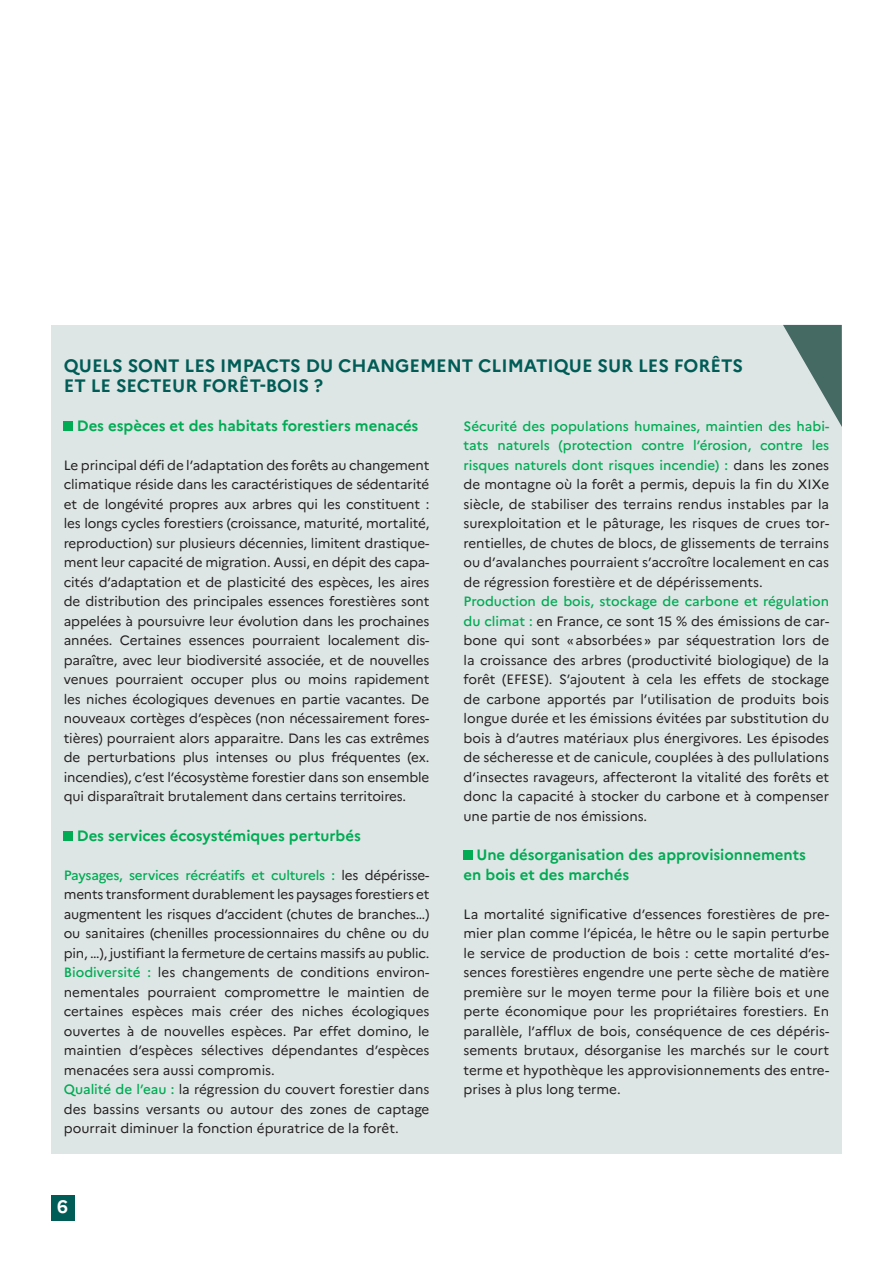
<style>
.page{position:relative;width:893px;height:1263px;background:#fff}
.page>*{position:absolute;margin:0;border:0;box-sizing:border-box;transform-origin:0 0}
.inter{font:700 18px "Marianne";color:#005c56}
.t1{font:700 18px "Marianne";color:#fff}
.texte_courant{font:700 15px "Marianne";color:#00ab54}
.texte_courant-2{font:13.5px/19.5px "Marianne";color:#231f20;text-align:justify}
.s1{font-weight:500;color:#00ab54}
</style>
<div class="page">
<div style="left:51px;top:1195px;width:23px;height:25px;background:#005c56"></div>
<div style="left:51px;top:325px;width:791px;height:829px;background:#dee6e5"></div>
<div style="left:64px;top:422px;width:9px;height:9px;background:#00ab54"></div>
<div style="left:64px;top:831px;width:9px;height:9px;background:#00ab54"></div>
<div style="left:463px;top:851px;width:10px;height:9px;background:#00ab54"></div>
<svg style="left:783px;top:325px;width:59px;height:102px"></svg>
<p class="inter" style="left:64px;top:355px;width:681px">QUELS SONT LES IMPACTS DU CHANGEMENT CLIMATIQUE SUR LES FORÊTS</p>
<p class="inter" style="left:64px;top:375px;width:261px">ET LE SECTEUR FORÊT-BOIS ?</p>
<p class="texte_courant" style="left:77px;top:416px;width:343px">Des espèces et des habitats forestiers menacés</p>
<p class="texte_courant-2" style="left:64px;top:455px;width:367px">Le principal défi de l’adaptation des forêts au changement climatique réside dans les caractéristiques de sédentarité et de longévité propres aux arbres qui les constituent : les longs cycles forestiers (croissance, maturité, mortalité, reproduction) sur plusieurs décennies, limitent drastique&shy;ment leur capacité de migration. Aussi, en dépit des capa&shy;cités d’adaptation et de plasticité des espèces, les aires de distribution des principales essences forestières sont appelées à poursuivre leur évolution dans les prochaines années. Certaines essences pourraient localement dis&shy;paraître, avec leur biodiversité associée, et de nouvelles venues pourraient occuper plus ou moins rapidement les niches écologiques devenues en partie vacantes. De nouveaux cortèges d’espèces (non nécessairement fores&shy;tières) pourraient alors apparaitre. Dans les cas extrêmes de perturbations plus intenses ou plus fréquentes (ex. incendies), c’est l’écosystème forestier dans son ensemble qui disparaîtrait brutalement dans certains territoires.</p>
<p class="texte_courant" style="left:77px;top:826px;width:286px">Des services écosystémiques perturbés</p>
<p class="texte_courant-2" style="left:64px;top:865px;width:367px"><span class="s1">Paysages, services récréatifs et culturels :</span> les dépérisse&shy;ments transforment durablement les paysages forestiers et augmentent les risques d’accident (chutes de branches…) ou sanitaires (chenilles processionnaires du chêne ou du pin, …), justifiant la fermeture de certains massifs au public.</p>
<p class="texte_courant-2" style="left:64px;top:962px;width:367px"><span class="s1">Biodiversité :</span> les changements de conditions environ&shy;nementales pourraient compromettre le maintien de certaines espèces mais créer des niches écologiques ouvertes à de nouvelles espèces. Par effet domino, le maintien d’espèces sélectives dépendantes d’espèces menacées sera aussi compromis.</p>
<p class="texte_courant-2" style="left:64px;top:1079px;width:367px"><span class="s1">Qualité de l’eau :</span> la régression du couvert forestier dans des bassins versants ou autour des zones de captage pourrait diminuer la fonction épuratrice de la forêt.</p>
<p class="texte_courant-2" style="left:463px;top:416px;width:367px"><span class="s1">Sécurité des populations humaines, maintien des habi&shy;tats naturels (protection contre l’érosion, contre les risques naturels dont risques incendie) :</span> dans les zones de montagne où la forêt a permis, depuis la fin du XIXe siècle, de stabiliser des terrains rendus instables par la surexploitation et le pâturage, les risques de crues tor&shy;rentielles, de chutes de blocs, de glissements de terrains ou d’avalanches pourraient s’accroître localement en cas de régression forestière et de dépérissements.</p>
<p class="texte_courant-2" style="left:463px;top:592px;width:367px"><span class="s1">Production de bois, stockage de carbone et régulation du climat :</span> en France, ce sont 15 % des émissions de car&shy;bone qui sont «absorbées» par séquestration lors de la croissance des arbres (productivité biologique) de la forêt (EFESE). S’ajoutent à cela les effets de stockage de carbone apportés par l’utilisation de produits bois longue durée et les émissions évitées par substitution du bois à d’autres matériaux plus énergivores. Les épisodes de sécheresse et de canicule, couplées à des pullulations d’insectes ravageurs, affecteront la vitalité des forêts et donc la capacité à stocker du carbone et à compenser une partie de nos émissions.</p>
<p class="texte_courant" style="left:476px;top:845px;width:331px">Une désorganisation des approvisionnements</p>
<p class="texte_courant" style="left:463px;top:865px;width:167px">en bois et des marchés</p>
<p class="texte_courant-2" style="left:463px;top:904px;width:367px">La mortalité significative d’essences forestières de pre&shy;mier plan comme l’épicéa, le hêtre ou le sapin perturbe le service de production de bois : cette mortalité d’es&shy;sences forestières engendre une perte sèche de matière première sur le moyen terme pour la filière bois et une perte économique pour les propriétaires forestiers. En parallèle, l’afflux de bois, conséquence de ces dépéris&shy;sements brutaux, désorganise les marchés sur le court terme et hypothèque les approvisionnements des entre&shy;prises à plus long terme.</p>
<h1 class="t1" style="left:57px;top:1195px;width:12px">6</h1>
</div>
